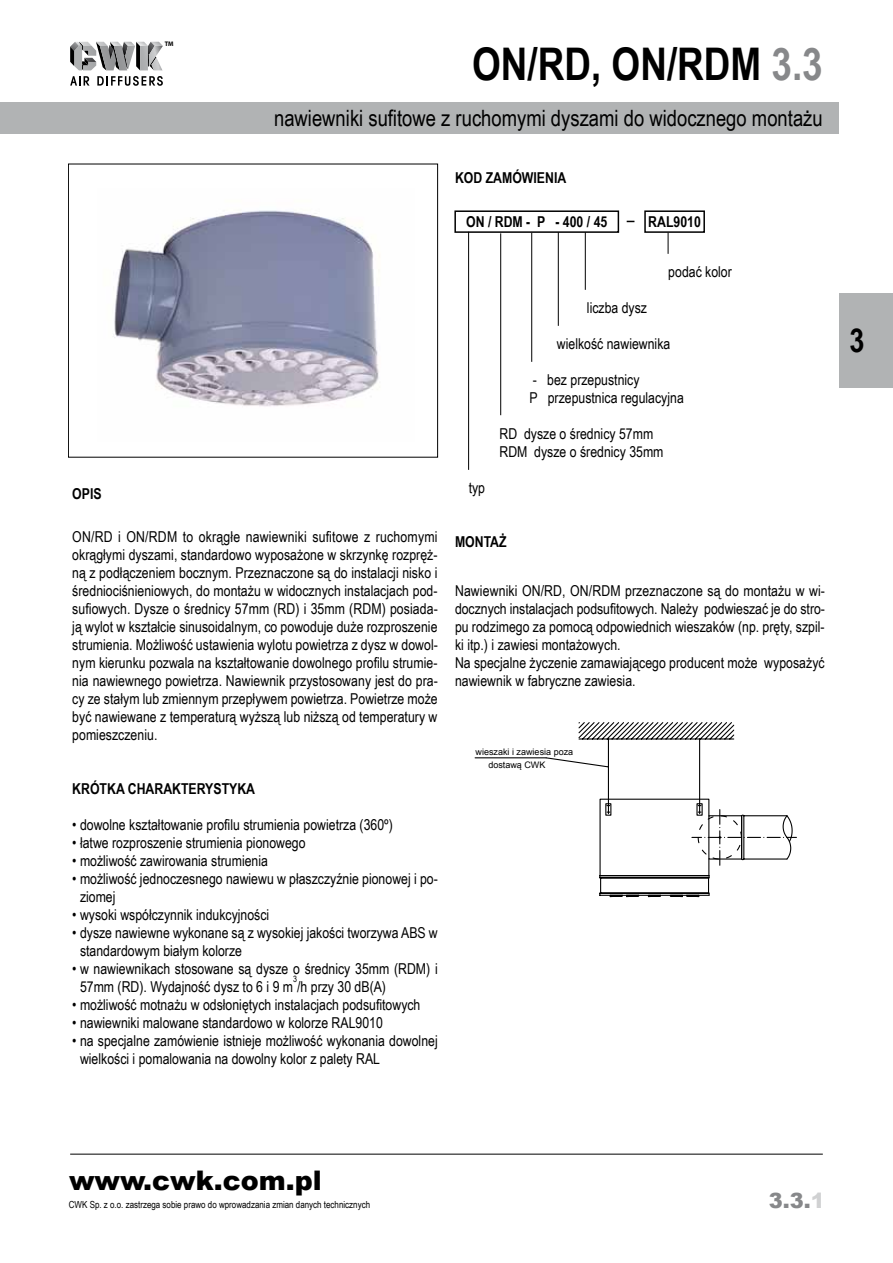
<style>
.page{position:relative;width:893px;height:1263px;background:#fff}
.page>*{position:absolute;margin:0;border:0;box-sizing:border-box;transform-origin:0 0}
.t1{font:700 45px "Arial Narrow";color:#000}
.t2{font:700 33px "Arial Narrow";color:#000}
.t3{font:900 27px "Arial";color:#000}
.t4{font:22.5px "Arial Narrow";color:#000}
.t5{font:900 21px "Arial";color:#87888a}
.t6{font:15px/18px "Arial Narrow";color:#000}
.t7{font:700 15px "Arial Narrow";color:#000}
.t8{font:9.75px "Arial Narrow";color:#000}
.t9{font:9px/12.8px "Arial";color:#000}
.t10{font:8.7px "Arial Narrow";color:#000}
.t11{font:700 6.6px "Myriad Pro";color:#000;scale:.96 1}
.s1{color:#87888a}
.s2{color:#d0d1d2}
</style>
<div class="page">
<div style="left:839px;top:293px;width:54px;height:95px;background:#b1b3b4"></div>
<div style="left:0;top:102px;width:839px;height:32px;background:#b1b3b4"></div>
<hr style="left:70px;top:1154px;width:753px;height:1px;background:#000">
<svg style="left:70px;top:42px;width:93px;height:28px"></svg>
<svg style="left:70px;top:76px;width:19px;height:10px"></svg>
<svg style="left:97px;top:76px;width:66px;height:10px"></svg>
<div style="left:68px;top:164px;width:370px;height:293px;border:1px solid #000"></div>
<img style="left:113px;top:210px;width:266px;height:197px">
<div style="left:454px;top:210px;width:165px;height:23px;border:2px solid #000"></div>
<div style="left:644px;top:210px;width:61px;height:23px;border:2px solid #000"></div>
<svg style="left:668px;top:233px;width:1px;height:21px"></svg>
<hr style="left:468px;top:232px;width:1px;height:238px;background:#000">
<hr style="left:500px;top:233px;width:1px;height:182px;background:#000">
<hr style="left:531px;top:233px;width:1px;height:129px;background:#000">
<hr style="left:558px;top:232px;width:1px;height:94px;background:#000">
<hr style="left:585px;top:232px;width:1px;height:58px;background:#000">
<hr style="left:475px;top:757px;width:71px;height:1px;background:#000">
<svg style="left:545px;top:722px;width:251px;height:176px"></svg>
<p class="t11" style="left:165px;top:39px;width:11px">TM</p>
<h1 class="t1" style="left:472px;top:30px;width:352px">ON/RD, ON/RDM <span class="s1">3.3</span></h1>
<h3 class="t4" style="left:274px;top:101px;width:550px">nawiewniki sufitowe z ruchomymi dyszami do widocznego montażu</h3>
<p class="t7" style="left:455px;top:167px;width:113px">KOD ZAMÓWIENIA</p>
<p class="t7" style="left:466px;top:210px;width:143px">ON / RDM - P - 400 / 45</p>
<p class="t7" style="left:648px;top:210px;width:54px">RAL9010</p>
<p class="t6" style="left:668px;top:262px;width:65px">podać kolor</p>
<p class="t6" style="left:587px;top:298px;width:62px">liczba dysz</p>
<p class="t6" style="left:557px;top:334px;width:115px">wielkość nawiewnika</p>
<p class="t6" style="left:529px;top:370px;width:156px">- bez przepustnicy<br>P przepustnica regulacyjna</p>
<p class="t6" style="left:499px;top:424px;width:166px">RD dysze o średnicy 57mm<br>RDM dysze o średnicy 35mm</p>
<p class="t7" style="left:72px;top:482px;width:31px">OPIS</p>
<p class="t6" style="left:72px;top:527px;width:367px;text-align:justify">ON/RD i ON/RDM to okrągłe nawiewniki sufitowe z ruchomymi okrągłymi dyszami, standardowo wyposażone w skrzynkę rozpręż&shy;ną z podłączeniem bocznym. Przeznaczone są do instalacji nisko i średniociśnieniowych, do montażu w widocznych instalacjach pod&shy;sufiowych. Dysze o średnicy 57mm (RD) i 35mm (RDM) posiada&shy;ją wylot w kształcie sinusoidalnym, co powoduje duże rozproszenie strumienia. Możliwość ustawienia wylotu powietrza z dysz w dowol&shy;nym kierunku pozwala na kształtowanie dowolnego profilu strumie&shy;nia nawiewnego powietrza. Nawiewnik przystosowany jest do pra&shy;cy ze stałym lub zmiennym przepływem powietrza. Powietrze może być nawiewane z temperaturą wyższą lub niższą od temperatury w pomieszczeniu.</p>
<p class="t7" style="left:72px;top:777px;width:184px">KRÓTKA CHARAKTERYSTYKA</p>
<p class="t6" style="left:72px;top:815px;width:322px">• dowolne kształtowanie profilu strumienia powietrza (360º)</p>
<p class="t6" style="left:72px;top:833px;width:235px">• łatwe rozproszenie strumienia pionowego</p>
<p class="t6" style="left:72px;top:851px;width:197px">• możliwość zawirowania strumienia</p>
<p class="t6" style="left:80px;top:869px;width:359px;text-indent:-8px">• możliwość jednoczesnego nawiewu w płaszczyźnie pionowej i po&shy;ziomej</p>
<p class="t6" style="left:72px;top:905px;width:199px">• wysoki współczynnik indukcyjności</p>
<p class="t6" style="left:80px;top:923px;width:359px;text-indent:-8px">• dysze nawiewne wykonane są z wysokiej jakości tworzywa ABS w standardowym białym kolorze</p>
<p class="t6" style="left:80px;top:959px;width:359px;text-indent:-8px">• w nawiewnikach stosowane są dysze o średnicy 35mm (RDM) i<br>57mm (RD). Wydajność dysz to 6 i 9 m /h przy 30 dB(A)</p>
<p class="t10" style="left:293px;top:973px;width:5px">3</p>
<p class="t6" style="left:72px;top:995px;width:350px">• możliwość motnażu w odsłoniętych instalacjach podsufitowych</p>
<p class="t6" style="left:72px;top:1013px;width:312px">• nawiewniki malowane standardowo w kolorze RAL9010</p>
<p class="t6" style="left:80px;top:1031px;width:359px;text-indent:-8px">• na specjalne zamówienie istnieje możliwość wykonania dowolnej wielkości i pomalowania na dowolny kolor z palety RAL</p>
<p class="t6" style="left:469px;top:478px;width:18px">typ</p>
<p class="t7" style="left:455px;top:530px;width:53px">MONTAŻ</p>
<p class="t6" style="left:455px;top:581px;width:372px">Nawiewniki ON/RD, ON/RDM przeznaczone są do montażu w wi&shy;docznych instalacjach podsufitowych. Należy podwieszać je do stro&shy;pu rodzimego za pomocą odpowiednich wieszaków (np. pręty, szpil&shy;ki itp.) i zawiesi montażowych.<br>Na specjalne życzenie zamawiającego producent może wyposażyć nawiewnik w fabryczne zawiesia.</p>
<p class="t9" style="left:488px;top:745px;width:86px;text-indent:-13px">wieszaki i zawiesia poza dostawą CWK</p>
<h2 class="t2" style="left:849px;top:316px;width:17px">3</h2>
<h3 class="t3" style="left:69px;top:1161px;width:254px">www.cwk.com.pl</h3>
<p class="t8" style="left:69px;top:1197px;width:303px">CWK Sp. z o.o. zastrzega sobie prawo do wprowadzania zmian danych technicznych</p>
<h3 class="t5" style="left:769px;top:1185px;width:58px">3.3.<span class="s2">1</span></h3>
</div>
